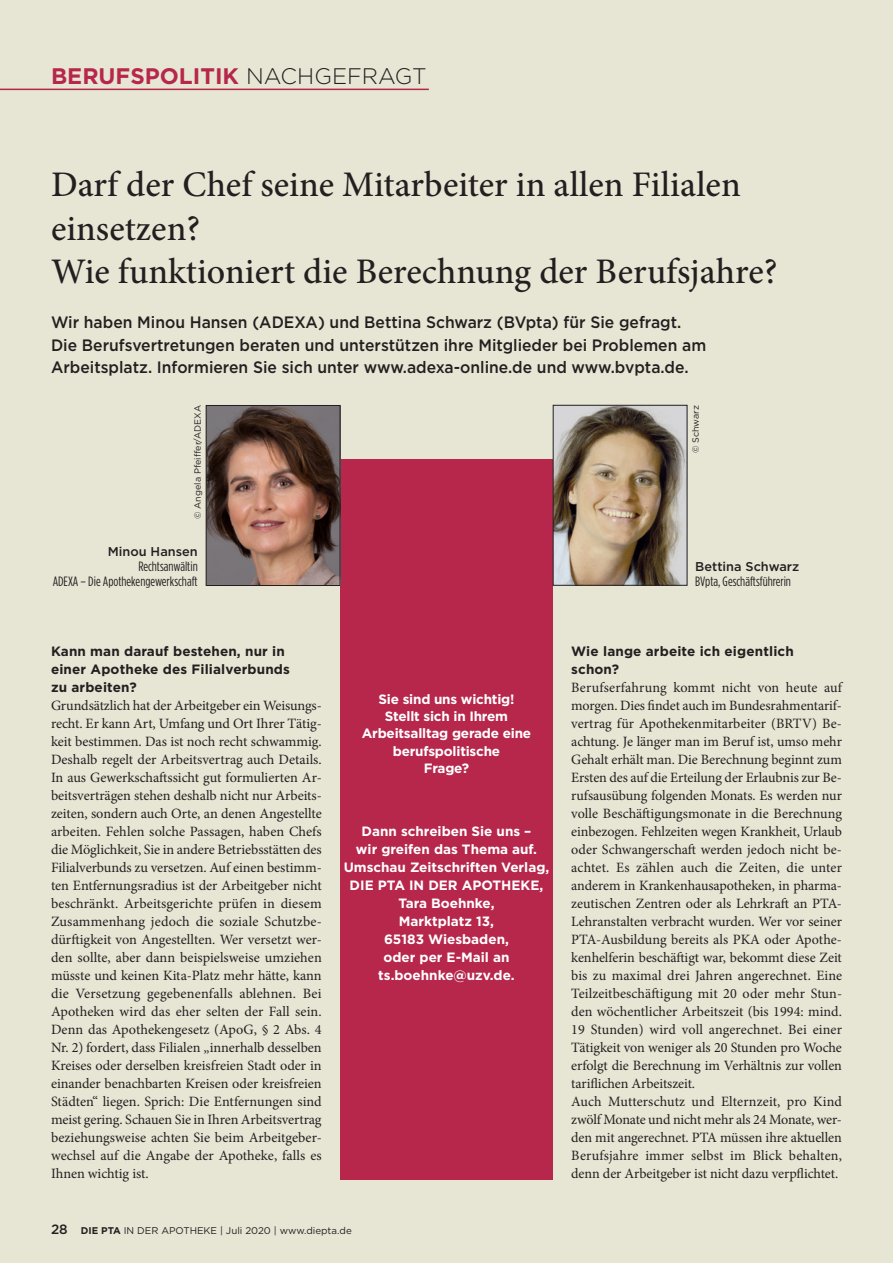
<style>
.page{position:relative;width:893px;height:1263px;background:#e7e5d4}
.page>*{position:absolute;margin:0;border:0;box-sizing:border-box;transform-origin:0 0}
.t1{font:500 36px/43.5px "Minion Pro";color:#231f20}
.t2{font:700 22.5px "Gotham";color:#b6274b}
.t3{font:500 16.5px/22.5px "Gotham";color:#231f20;scale:.95 1}
.t4{font:14.25px/18px "Minion Pro";letter-spacing:-.005em;color:#231f20;text-align:justify}
.t5{font:700 13.5px/18px "Gotham";color:#fff;text-align:center}
.t6{font:700 13.5px/18px "Gotham";letter-spacing:.01em;color:#231f20}
.t7{font:13.5px/15px "Gotham Condensed";color:#231f20;text-align:right}
.t8{font:500 12.75px "Gotham";color:#231f20}
.t9{font:9.75px "Gotham";color:#231f20}
.t10{font:9px "Gotham";color:#231f20}
.s1{font-weight:300;color:#231f20}
.s2{font-weight:500;font-size:13.5px}
.s3{font-weight:700}
</style>
<div class="page">
<hr style="left:0;top:89px;width:429px;height:1px;background:#b6274b">
<div style="left:340px;top:459px;width:213px;height:720px;background:#b6274b"></div>
<img style="left:555px;top:407px;width:130px;height:176px">
<div style="left:553px;top:405px;width:134px;height:180px;border:1px solid #231f20"></div>
<img style="left:208px;top:407px;width:130px;height:177px">
<div style="left:206px;top:405px;width:134px;height:181px;border:1px solid #231f20"></div>
<h2 class="t2" style="left:51px;top:61px;width:377px">BERUFSPOLITIK <span class="s1">NACHGEFRAGT</span></h2>
<h1 class="t1" style="left:51px;top:163px;width:728px">Darf der Chef seine Mitarbeiter in allen Filialen einsetzen?<br>Wie funktioniert die Berechnung der Berufsjahre?</h1>
<p class="t3" style="left:51px;top:311px;width:691px">Wir haben Minou Hansen (ADEXA) und Bettina Schwarz (BVpta) für Sie gefragt.<br>Die Berufsvertretungen beraten und unterstützen ihre Mitglieder bei Problemen am<br>Arbeitsplatz. Informieren Sie sich unter www.adexa-online.de und www.bvpta.de.</p>
<p class="t10" style="left:192px;top:519px;width:115px;rotate:-90deg">© Angela Pfeiffer/ADEXA</p>
<p class="t8" style="left:108px;top:543px;width:91px">Minou Hansen</p>
<p class="t7" style="left:53px;top:558px;width:147px">Rechtsanwältin<br>ADEXA – Die Apothekengewerkschaft</p>
<p class="t10" style="left:690px;top:453px;width:49px;rotate:-90deg">© Schwarz</p>
<p class="t8" style="left:695px;top:558px;width:105px">Bettina Schwarz</p>
<p class="t7" style="left:695px;top:573px;width:97px">BVpta, Geschäftsführerin</p>
<p class="t6" style="left:51px;top:642px;width:240px">Kann man darauf bestehen, nur in einer Apotheke des Filialverbunds zu arbeiten?</p>
<p class="t4" style="left:51px;top:697px;width:272px">Grundsätzlich hat der Arbeitgeber ein Weisungs&shy;recht. Er kann Art, Umfang und Ort Ihrer Tätig&shy;keit bestimmen. Das ist noch recht schwammig.<br>Deshalb regelt der Arbeitsvertrag auch Details.<br>In aus Gewerkschaftssicht gut formulierten Ar&shy;beitsverträgen stehen deshalb nicht nur Arbeits&shy;zeiten, sondern auch Orte, an denen Angestellte arbeiten. Fehlen solche Passagen, haben Chefs die Möglichkeit, Sie in andere Betriebsstätten des Filialverbunds zu versetzen. Auf einen bestimm&shy;ten Entfernungsradius ist der Arbeitgeber nicht beschränkt. Arbeitsgerichte prüfen in diesem Zusammenhang jedoch die soziale Schutzbe&shy;dürftigkeit von Angestellten. Wer versetzt wer&shy;den sollte, aber dann beispielsweise umziehen müsste und keinen Kita-Platz mehr hätte, kann die Versetzung gegebenenfalls ablehnen. Bei Apotheken wird das eher selten der Fall sein.<br>Denn das Apothekengesetz (ApoG, § 2 Abs. 4<br>Nr. 2) fordert, dass Filialen „innerhalb desselben Kreises oder derselben kreisfreien Stadt oder in einander benachbarten Kreisen oder kreisfreien Städten“ liegen. Sprich: Die Entfernungen sind meist gering. Schauen Sie in Ihren Arbeitsvertrag beziehungsweise achten Sie beim Arbeitgeber&shy;wechsel auf die Angabe der Apotheke, falls es Ihnen wichtig ist.</p>
<p class="t5" style="left:362px;top:690px;width:171px;line-height:17.2px">Sie sind uns wichtig!<br>Stellt sich in Ihrem<br>Arbeitsalltag gerade eine berufspolitische<br>Frage?</p>
<p class="t5" style="left:344px;top:822px;width:207px">Dann schreiben Sie uns –<br>wir greifen das Thema auf.<br>Umschau Zeitschriften Verlag,<br>DIE PTA IN DER APOTHEKE,<br>Tara Boehnke,<br>Marktplatz 13,<br>65183 Wiesbaden,<br>oder per E-Mail an ts.boehnke@uzv.de.</p>
<p class="t9" style="left:51px;top:1224px;width:302px"><span class="s2">28</span> <span class="s3">DIE PTA</span> IN DER APOTHEKE | Juli 2020 | www.diepta.de</p>
<p class="t6" style="left:571px;top:642px;width:224px">Wie lange arbeite ich eigentlich schon?</p>
<p class="t4" style="left:571px;top:679px;width:272px;text-align:left">Berufserfahrung kommt nicht von heute auf morgen. Dies findet auch im Bundesrahmentarif&shy;vertrag für Apothekenmitarbeiter (BRTV) Be&shy;achtung. Je länger man im Beruf ist, umso mehr Gehalt erhält man. Die Berechnung beginnt zum Ersten des auf die Erteilung der Erlaubnis zur Be&shy;rufsausübung folgenden Monats. Es werden nur volle Beschäftigungsmonate in die Berechnung einbezogen. Fehlzeiten wegen Krankheit, Urlaub oder Schwangerschaft werden jedoch nicht be&shy;achtet. Es zählen auch die Zeiten, die unter anderem in Krankenhausapotheken, in pharma&shy;zeutischen Zentren oder als Lehrkraft an PTA-Lehranstalten verbracht wurden. Wer vor seiner PTA-Ausbildung bereits als PKA oder Apothe&shy;kenhelferin beschäftigt war, bekommt diese Zeit bis zu maximal drei Jahren angerechnet. Eine Teilzeitbeschäftigung mit 20 oder mehr Stun&shy;den wöchentlicher Arbeitszeit (bis 1994: mind.<br>19 Stunden) wird voll angerechnet. Bei einer Tätigkeit von weniger als 20 Stunden pro Woche erfolgt die Berechnung im Verhältnis zur vollen tariflichen Arbeitszeit.<br>Auch Mutterschutz und Elternzeit, pro Kind zwölf Monate und nicht mehr als 24 Monate, wer&shy;den mit angerechnet. PTA müssen ihre aktuellen Berufsjahre immer selbst im Blick behalten, denn der Arbeitgeber ist nicht dazu verpflichtet.</p>
</div>
